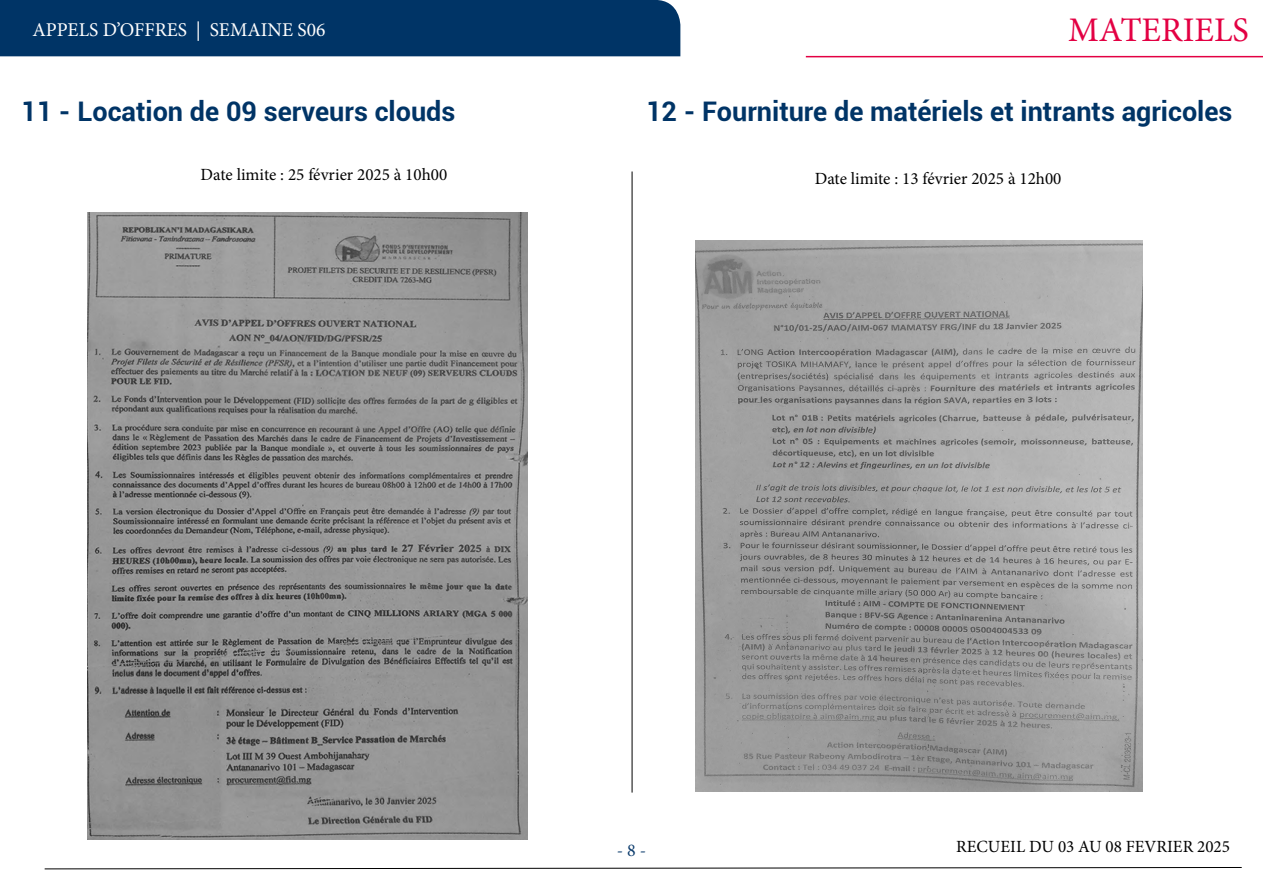
<style>
.page{position:relative;width:1263px;height:893px;background:#fff}
.page>*{position:absolute;margin:0;border:0;box-sizing:border-box;transform-origin:0 0}
.t1{font:34.5px "Minion Pro";color:#e30043}
.t2{font:700 27px "Roboto";color:#003466}
.t3{font:19.5px "Minion Pro";color:#fff}
.t4{font:18px "Minion Pro";color:#0b3b6c}
.t5{font:17.1px "Minion Pro";color:#000}
</style>
<div class="page">
<svg style="left:44px;top:867px;width:1198px;height:3px"></svg>
<div style="left:0;top:0;width:680px;height:56px;background:#003466"></div>
<hr style="left:806px;top:56px;width:457px;height:1px;background:#e30043">
<hr style="left:632px;top:171px;width:1px;height:622px;background:#000">
<img style="left:695px;top:241px;width:448px;height:550px">
<img style="left:87px;top:213px;width:441px;height:627px">
<p class="t3" style="left:32px;top:17px;width:295px">APPELS D’OFFRES | SEMAINE S06</p>
<h1 class="t1" style="left:1068px;top:7px;width:182px">MATERIELS</h1>
<h2 class="t2" style="left:21px;top:93px;width:436px">11 - Location de 09 serveurs clouds</h2>
<h2 class="t2" style="left:646px;top:93px;width:588px">12 - Fourniture de matériels et intrants agricoles</h2>
<p class="t5" style="left:201px;top:163px;width:248px">Date limite : 25 février 2025 à 10h00</p>
<p class="t5" style="left:815px;top:167px;width:248px">Date limite : 13 février 2025 à 12h00</p>
<p class="t4" style="left:617px;top:838px;width:31px">- 8 -</p>
<p class="t5" style="left:956px;top:835px;width:275px">RECUEIL DU 03 AU 08 FEVRIER 2025</p>
</div>
